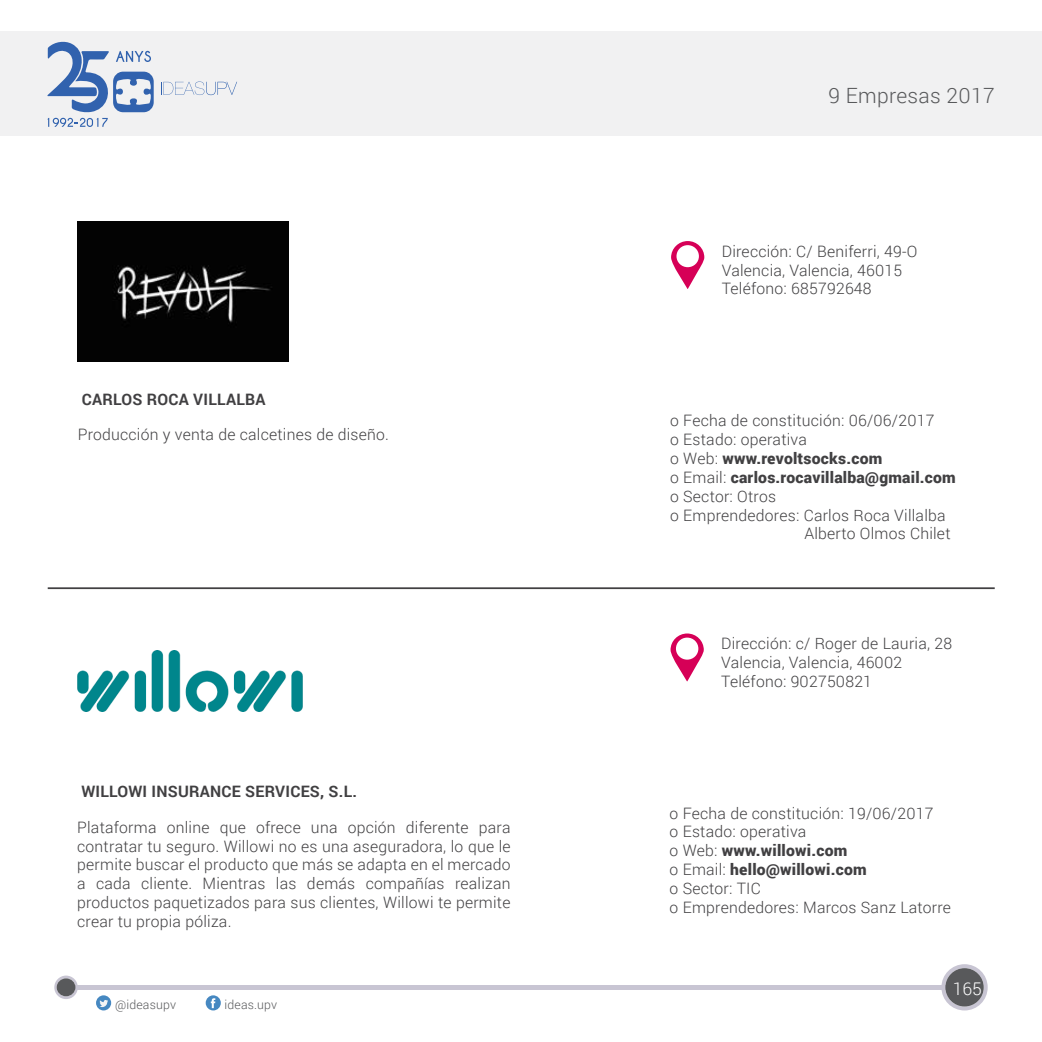
<style>
.page{position:relative;width:1042px;height:1042px;background:#fff}
.page>*{position:absolute;margin:0;border:0;box-sizing:border-box;transform-origin:0 0}
.t1{font:300 21px "Roboto";letter-spacing:.015em;color:#58595b}
.t2{font:300 17.5px "Roboto";color:#fff}
.t3{font:300 15.75px/18.9px "Roboto";letter-spacing:.015em;color:#414042}
.t4{font:900 15.75px "Roboto";letter-spacing:.015em;color:#414042}
.t5{font:700 15.75px "Roboto";letter-spacing:.015em;color:#414042}
.t6{font:300 12.25px "Roboto";letter-spacing:.015em;color:#58595b}
.s1{font-weight:300}
.s2{font-weight:900}
</style>
<div class="page">
<div style="left:0;top:31px;width:1042px;height:105px;background:#f1f1f2"></div>
<hr style="left:62px;top:985px;width:888px;height:4px;background:#c8c5d3">
<svg style="left:54px;top:975px;width:24px;height:24px"></svg>
<div style="left:57px;top:978px;width:18px;height:18px;background:#58595b;border-radius:50%"></div>
<svg style="left:941px;top:964px;width:46px;height:46px"></svg>
<div style="left:945px;top:968px;width:38px;height:38px;background:#58595b;border-radius:50%"></div>
<div style="left:96px;top:995px;width:15px;height:15px;background:#4688c1;border-radius:50%"></div>
<svg style="left:99px;top:1000px;width:9px;height:7px"></svg>
<div style="left:206px;top:995px;width:15px;height:15px;background:#4688c1;border-radius:50%"></div>
<svg style="left:211px;top:998px;width:4px;height:10px"></svg>
<svg style="left:161px;top:82px;width:76px;height:13px"></svg>
<svg style="left:47px;top:41px;width:107px;height:86px"></svg>
<hr style="left:48px;top:587px;width:946px;height:2px;background:#414042">
<svg style="left:671px;top:241px;width:34px;height:48px"></svg>
<svg style="left:670px;top:633px;width:34px;height:49px"></svg>
<img style="left:78px;top:221px;width:211px;height:141px">
<img style="left:78px;top:650px;width:225px;height:62px">
<p class="t5" style="left:82px;top:388px;width:185px">CARLOS ROCA VILLALBA</p>
<p class="t3" style="left:78px;top:425px;width:313px">Producción y venta de calcetines de diseño.</p>
<p class="t5" style="left:81px;top:781px;width:277px">WILLOWI INSURANCE SERVICES, S.L.</p>
<p class="t3" style="left:77px;top:817px;width:435px;text-align:justify">Plataforma online que ofrece una opción diferente para contratar tu seguro. Willowi no es una aseguradora, lo que le permite buscar el producto que más se adapta en el mercado a cada cliente. Mientras las demás compañías realizan productos paquetizados para sus clientes, Willowi te permite crear tu propia póliza.</p>
<p class="t6" style="left:115px;top:996px;width:62px">@ideasupv</p>
<p class="t6" style="left:224px;top:996px;width:54px">ideas.upv</p>
<h1 class="t1" style="left:828px;top:80px;width:168px">9 Empresas 2017</h1>
<p class="t3" style="left:722px;top:241px;width:197px">Dirección: C/ Beniferri, 49-O<br>Valencia, Valencia, 46015<br>Teléfono: 685792648</p>
<p class="t3" style="left:670px;top:410px;width:266px">o Fecha de constitución: 06/06/2017</p>
<p class="t3" style="left:670px;top:429px;width:138px">o Estado: operativa</p>
<p class="t4" style="left:670px;top:447px;width:214px"><span class="s1">o Web:</span> www.revoltsocks.com</p>
<p class="t4" style="left:670px;top:466px;width:287px"><span class="s1">o Email:</span> carlos.rocavillalba@gmail.com</p>
<p class="t3" style="left:670px;top:486px;width:107px">o Sector: Otros</p>
<p class="t3" style="left:670px;top:505px;width:277px">o Emprendedores: Carlos Roca Villalba</p>
<p class="t3" style="left:804px;top:524px;width:148px">Alberto Olmos Chilet</p>
<p class="t3" style="left:721px;top:633px;width:232px">Dirección: c/ Roger de Lauria, 28<br>Valencia, Valencia, 46002<br>Teléfono: 902750821</p>
<p class="t3" style="left:669px;top:803px;width:283px">o Fecha de constitución: 19/06/2017<br>o Estado: operativa<br>o Web: <span class="s2">www.willowi.com<br></span>o Email: <span class="s2">hello@willowi.com<br></span>o Sector: TIC<br>o Emprendedores: Marcos Sanz Latorre</p>
<p class="t2" style="left:953px;top:976px;width:31px">165</p>
</div>
